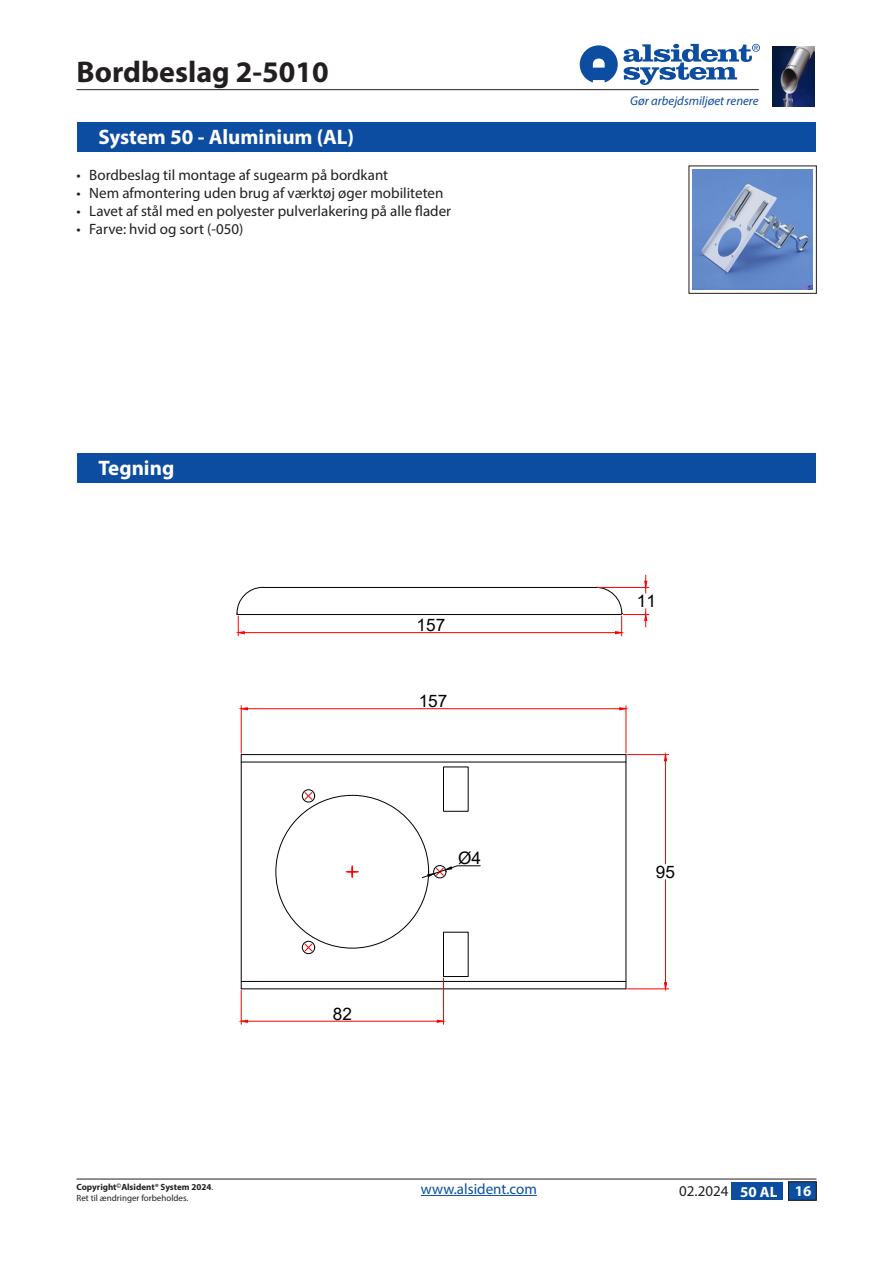
<style>
.page{position:relative;width:893px;height:1263px;background:#fff}
.page>*{position:absolute;margin:0;border:0;box-sizing:border-box;transform-origin:0 0}
.Overskrift{font:700 30px "Myriad Pro";color:#231f20}
.t1{font:700 21px "Myriad Pro";color:#fff}
.t2{font:17.25px "Arial";color:#000}
.t3{font:15px "Myriad Pro";color:#231f20}
.t4{font:15px "Myriad Pro";color:#094fa3}
.Sidetal{font:700 15px "Myriad Pro";color:#fff}
.t5{font:italic 12.75px "Myriad Pro";color:#0d4da1}
.t6{font:700 9px/10.5px "Myriad Pro";color:#231f20}
.s1{font-weight:400}
</style>
<div class="page">
<img style="left:772px;top:47px;width:43px;height:60px">
<hr style="left:77px;top:89px;width:682px;height:1px;background:#231f20">
<hr style="left:77px;top:1179px;width:739px;height:1px;background:#231f20">
<svg style="left:580px;top:44px;width:180px;height:41px"></svg>
<img style="left:693px;top:169px;width:120px;height:120px">
<hr style="left:237px;top:614px;width:385px;height:1px;background:#000">
<hr style="left:241px;top:754px;width:385px;height:1px;background:#000">
<hr style="left:241px;top:762px;width:385px;height:1px;background:#000">
<hr style="left:263px;top:587px;width:333px;height:1px;background:#000">
<svg style="left:304px;top:943px;width:9px;height:9px"></svg>
<svg style="left:346px;top:865px;width:12px;height:13px"></svg>
<svg style="left:304px;top:791px;width:9px;height:9px"></svg>
<div style="left:443px;top:766px;width:25px;height:46px;border:1px solid #000"></div>
<hr style="left:241px;top:988px;width:385px;height:1px;background:#000">
<hr style="left:241px;top:981px;width:385px;height:1px;background:#000">
<div style="left:443px;top:932px;width:25px;height:45px;border:1px solid #000"></div>
<hr style="left:241px;top:755px;width:1px;height:234px;background:#000">
<hr style="left:626px;top:755px;width:1px;height:234px;background:#000">
<hr style="left:627px;top:754px;width:42px;height:1px;background:#f00">
<hr style="left:627px;top:988px;width:42px;height:1px;background:#f00">
<hr style="left:665px;top:761px;width:1px;height:103px;background:#f00">
<hr style="left:665px;top:879px;width:1px;height:104px;background:#f00">
<svg style="left:664px;top:754px;width:3px;height:7px"></svg>
<svg style="left:664px;top:982px;width:3px;height:7px"></svg>
<hr style="left:244px;top:632px;width:371px;height:1px;background:#f00">
<svg style="left:236px;top:587px;width:28px;height:49px"></svg>
<hr style="left:626px;top:706px;width:1px;height:47px;background:#f00">
<hr style="left:241px;top:706px;width:1px;height:47px;background:#f00">
<hr style="left:247px;top:708px;width:373px;height:1px;background:#f00">
<svg style="left:619px;top:707px;width:8px;height:3px"></svg>
<svg style="left:240px;top:707px;width:8px;height:3px"></svg>
<div style="left:302px;top:789px;width:13px;height:13px;border:1px solid #000;border-radius:50%"></div>
<div style="left:302px;top:941px;width:13px;height:13px;border:1px solid #000;border-radius:50%"></div>
<hr style="left:241px;top:990px;width:1px;height:34px;background:#f00">
<hr style="left:443px;top:978px;width:1px;height:46px;background:#f00">
<hr style="left:247px;top:1021px;width:190px;height:1px;background:#f00">
<svg style="left:240px;top:1019px;width:8px;height:4px"></svg>
<svg style="left:436px;top:1019px;width:7px;height:4px"></svg>
<svg style="left:595px;top:575px;width:54px;height:61px"></svg>
<svg style="left:421px;top:865px;width:60px;height:13px"></svg>
<div style="left:731px;top:1182px;width:52px;height:18px;background:#0d4da1"></div>
<div style="left:77px;top:453px;width:739px;height:30px;background:#0d4da1"></div>
<div style="left:77px;top:122px;width:739px;height:29px;background:#0d4da1"></div>
<hr style="left:421px;top:1195px;width:116px;height:1px;background:#094fa3">
<div style="left:788px;top:1182px;width:28px;height:18px;background:#094fa3"></div>
<p class="Overskrift" style="left:77px;top:52px;width:254px">Bordbeslag 2-5010</p>
<h2 class="t1" style="left:98px;top:123px;width:257px">System 50 - Aluminium (AL)</h2>
<p class="t3" style="left:77px;top:166px;width:313px">• Bordbeslag til montage af sugearm på bordkant</p>
<p class="t3" style="left:77px;top:184px;width:368px">• Nem afmontering uden brug af værktøj øger mobiliteten</p>
<p class="t3" style="left:77px;top:202px;width:376px">• Lavet af stål med en polyester pulverlakering på alle flader</p>
<p class="t3" style="left:77px;top:220px;width:168px">• Farve: hvid og sort (-050)</p>
<h2 class="t1" style="left:98px;top:455px;width:77px">Tegning</h2>
<p class="t6" style="left:77px;top:1181px;width:138px">Copyright<sup>©</sup>Alsident® System 2024<span class="s1">.<br>Ret til ændringer forbeholdes.</span></p>
<p class="t2" style="left:333px;top:1001px;width:21px">82</p>
<p class="t2" style="left:416px;top:613px;width:30px">157</p>
<p class="t2" style="left:419px;top:689px;width:30px">157</p>
<p class="t2" style="left:458px;top:845px;width:24px">Ø4</p>
<p class="t4" style="left:421px;top:1180px;width:117px">www.alsident.com</p>
<p class="t5" style="left:630px;top:93px;width:130px">Gør arbejdsmiljøet renere</p>
<p class="t2" style="left:637px;top:589px;width:21px">11</p>
<p class="t2" style="left:656px;top:860px;width:21px">95</p>
<p class="t3" style="left:679px;top:1181px;width:51px">02.2024</p>
<p class="Sidetal" style="left:740px;top:1182px;width:39px">50 AL</p>
<p class="Sidetal" style="left:795px;top:1181px;width:18px">16</p>
</div>
